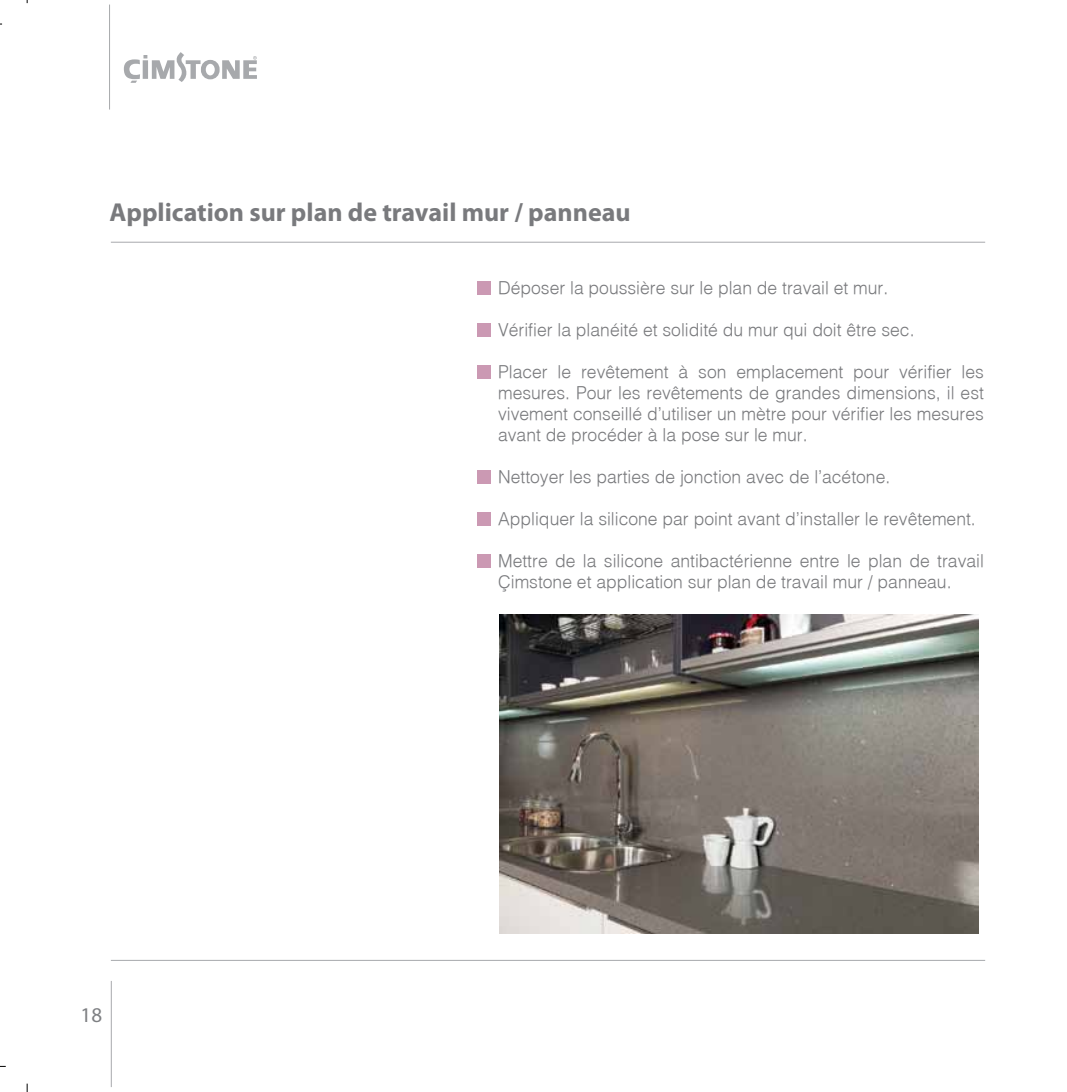
<style>
.page{position:relative;width:1067px;height:1092px;background:#fff}
.page>*{position:absolute;margin:0;border:0;box-sizing:border-box;transform-origin:0 0}
.t1{font:700 25.9px "Myriad Pro";color:#797a7d}
.t2{font:21px "Myriad Pro";color:#7e8083}
.t3{font:300 17.5px/21px "Helvetica";color:#797a7d;text-align:justify}
</style>
<div class="page">
<hr style="left:109px;top:5px;width:1px;height:104px;background:#a7a9ac">
<hr style="left:111px;top:980px;width:1px;height:106px;background:#a7a9ac">
<hr style="left:111px;top:242px;width:874px;height:1px;background:#a7a9ac">
<hr style="left:111px;top:959px;width:874px;height:1px;background:#a7a9ac">
<img style="left:500px;top:614px;width:478px;height:319px">
<svg style="left:124px;top:52px;width:133px;height:31px"></svg>
<div style="left:477px;top:281px;width:13px;height:13px;background:#cb99b3"></div>
<div style="left:477px;top:323px;width:13px;height:13px;background:#cb99b3"></div>
<div style="left:477px;top:365px;width:13px;height:13px;background:#cb99b3"></div>
<div style="left:477px;top:470px;width:13px;height:13px;background:#cb99b3"></div>
<div style="left:477px;top:512px;width:13px;height:13px;background:#cb99b3"></div>
<div style="left:477px;top:554px;width:13px;height:13px;background:#cb99b3"></div>
<h1 class="t1" style="left:110px;top:195px;width:522px">Application sur plan de travail mur / panneau</h1>
<p class="t3" style="left:498px;top:277px;width:391px">Déposer la poussière sur le plan de travail et mur.</p>
<p class="t3" style="left:498px;top:319px;width:418px">Vérifier la planéité et solidité du mur qui doit être sec.</p>
<p class="t3" style="left:498px;top:361px;width:487px">Placer le revêtement à son emplacement pour vérifier les mesures. Pour les revêtements de grandes dimensions, il est vivement conseillé d’utiliser un mètre pour vérifier les mesures avant de procéder à la pose sur le mur.</p>
<p class="t3" style="left:498px;top:466px;width:393px">Nettoyer les parties de jonction avec de l’acétone.</p>
<p class="t3" style="left:498px;top:508px;width:479px">Appliquer la silicone par point avant d’installer le revêtement.</p>
<p class="t3" style="left:498px;top:550px;width:487px">Mettre de la silicone antibactérienne entre le plan de travail<br>Çimstone et application sur plan de travail mur / panneau.</p>
<p class="t2" style="left:81px;top:1002px;width:23px">18</p>
</div>
